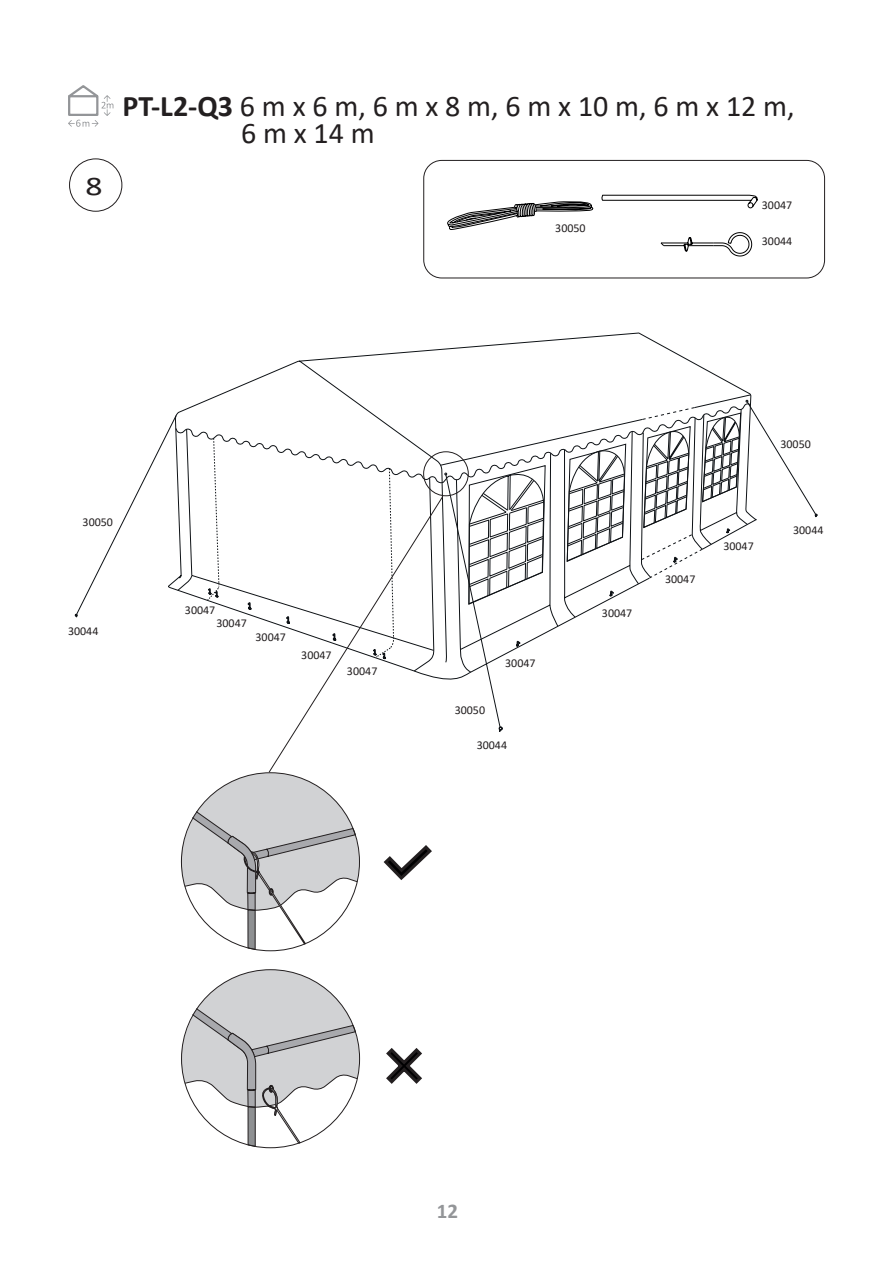
<style>
.page{position:relative;width:893px;height:1263px;background:#fff}
.page>*{position:absolute;margin:0;border:0;box-sizing:border-box;transform-origin:0 0}
.t1{font:30px/27px "Calibri";color:#231f20}
.t2{font:27px "Calibri";color:#231f20;scale:1.25 1}
.t3{font:700 21px "Calibri";color:#939598}
.t4{font:12px "Calibri";color:#231f20}
.s1{font-weight:700}
</style>
<div class="page">
<svg style="left:68px;top:85px;width:45px;height:42px"></svg>
<div style="left:69px;top:158px;width:53px;height:54px;border:1px solid #231f20;border-radius:50%"></div>
<svg style="left:660px;top:232px;width:92px;height:24px"></svg>
<div style="left:423px;top:160px;width:402px;height:118px;border:1px solid #231f20;border-radius:18px"></div>
<svg style="left:601px;top:195px;width:157px;height:13px"></svg>
<svg style="left:447px;top:201px;width:147px;height:29px"></svg>
<svg style="left:220px;top:333px;width:532px;height:67px"></svg>
<svg style="left:199px;top:394px;width:552px;height:118px"></svg>
<svg style="left:126px;top:417px;width:81px;height:97px"></svg>
<svg style="left:746px;top:400px;width:70px;height:114px"></svg>
<svg style="left:75px;top:514px;width:742px;height:218px"></svg>
<svg style="left:207px;top:484px;width:407px;height:202px"></svg>
<svg style="left:175px;top:403px;width:576px;height:81px"></svg>
<svg style="left:468px;top:413px;width:273px;height:191px"></svg>
<div style="left:423px;top:451px;width:46px;height:45px;border:1px solid #231f20;border-radius:50%"></div>
<svg style="left:268px;top:495px;width:176px;height:265px"></svg>
<svg style="left:383px;top:845px;width:49px;height:35px"></svg>
<svg style="left:386px;top:1048px;width:36px;height:36px"></svg>
<svg style="left:180px;top:760px;width:179px;height:190px"></svg>
<svg style="left:181px;top:969px;width:179px;height:178px"></svg>
<h2 class="t2" style="left:86px;top:167px;width:15px">8</h2>
<h1 class="t1" style="left:241px;top:92px;width:555px;text-indent:-119px"><span class="s1">PT-L2-Q3</span> 6 m x 6 m, 6 m x 8 m, 6 m x 10 m, 6 m x 12 m,<br>6 m x 14 m</h1>
<p class="t4" style="left:555px;top:220px;width:32px">30050</p>
<p class="t4" style="left:762px;top:196px;width:32px">30047</p>
<p class="t4" style="left:762px;top:233px;width:32px">30044</p>
<p class="t4" style="left:83px;top:513px;width:32px">30050</p>
<p class="t4" style="left:68px;top:623px;width:32px">30044</p>
<p class="t4" style="left:185px;top:601px;width:32px">30047</p>
<p class="t4" style="left:216px;top:615px;width:32px">30047</p>
<p class="t4" style="left:256px;top:629px;width:32px">30047</p>
<p class="t4" style="left:301px;top:647px;width:32px">30047</p>
<p class="t4" style="left:347px;top:662px;width:32px">30047</p>
<p class="t4" style="left:455px;top:701px;width:32px">30050</p>
<p class="t4" style="left:505px;top:655px;width:32px">30047</p>
<p class="t4" style="left:477px;top:736px;width:32px">30044</p>
<p class="t4" style="left:602px;top:604px;width:32px">30047</p>
<p class="t4" style="left:780px;top:436px;width:32px">30050</p>
<p class="t4" style="left:665px;top:571px;width:32px">30047</p>
<p class="t4" style="left:723px;top:538px;width:32px">30047</p>
<p class="t4" style="left:793px;top:521px;width:32px">30044</p>
<h3 class="t3" style="left:437px;top:1196px;width:23px">12</h3>
</div>
